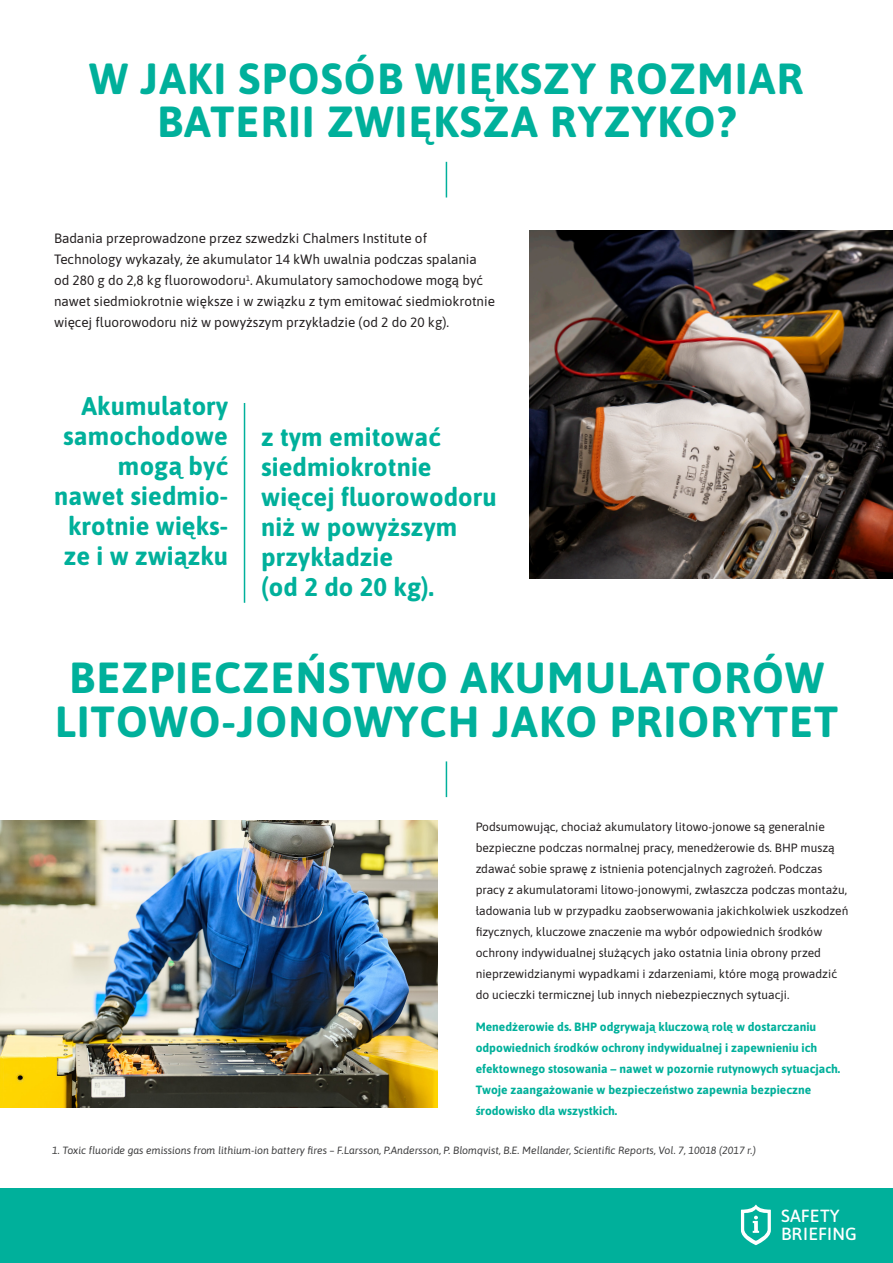
<style>
.page{position:relative;width:893px;height:1263px;background:#fff}
.page>*{position:absolute;margin:0;border:0;box-sizing:border-box;transform-origin:0 0}
.H1_Title_29_29{font:700 43.5px/43.5px "Asap";letter-spacing:.03em;color:#00b09b;text-align:center}
.Typographic_elements_20_22{font:700 25.5px/30px "Asap";letter-spacing:.005em;color:#00b09b;text-align:right}
.t1{font:17.55px/17.5px "Asap";letter-spacing:.01em;color:#fff}
.Content_Text_9_12{font:13.5px/21px "Asap";color:#231f20}
.Content_Text_9_12-2{font:12px/21px "Asap";color:#231f20}
.Content_Text_9_12-3{font:700 12px/21px "Asap";color:#00b09b}
.Absatzformat_1{font:italic 10.5px "Asap";color:#3e3e3f}
</style>
<div class="page">
<hr style="left:446px;top:162px;width:1px;height:35px;background:#00b09b">
<hr style="left:446px;top:761px;width:1px;height:36px;background:#00b09b">
<img style="left:529px;top:230px;width:364px;height:348px">
<img style="left:0;top:820px;width:437px;height:288px">
<hr style="left:244px;top:403px;width:1px;height:200px;background:#00b09b">
<div style="left:0;top:1188px;width:893px;height:75px;background:#00b09b"></div>
<svg style="left:741px;top:1205px;width:30px;height:40px"></svg>
<p class="H1_Title_29_29" style="left:90px;top:55px;width:715px">W JAKI SPOSÓB WIĘKSZY ROZMIAR<br>BATERII ZWIĘKSZA RYZYKO?</p>
<p class="Content_Text_9_12" style="left:54px;top:227px;width:442px">Badania przeprowadzone przez szwedzki Chalmers Institute of Technology wykazały, że akumulator 14 kWh uwalnia podczas spalania od 280 g do 2,8 kg fluorowodoru<sup>1</sup>. Akumulatory samochodowe mogą być nawet siedmiokrotnie większe i w związku z tym emitować siedmiokrotnie więcej fluorowodoru niż w powyższym przykładzie (od 2 do 20 kg).</p>
<p class="Typographic_elements_20_22" style="left:63px;top:390px;width:166px">Akumulatory samochodowe mogą być</p>
<p class="Typographic_elements_20_22" style="left:54px;top:480px;width:175px;text-align:center">nawet siedmio&shy;krotnie więks&shy;ze i w związku</p>
<p class="Typographic_elements_20_22" style="left:261px;top:421px;width:181px">z tym emitować</p>
<p class="Typographic_elements_20_22" style="left:261px;top:451px;width:237px;text-align:left">siedmiokrotnie więcej fluorowodoru niż w powyższym przykładzie</p>
<p class="Typographic_elements_20_22" style="left:261px;top:571px;width:174px">(od 2 do 20 kg).</p>
<p class="H1_Title_29_29" style="left:55px;top:654px;width:785px">BEZPIECZEŃSTWO AKUMULATORÓW<br>LITOWO-JONOWYCH JAKO PRIORYTET</p>
<p class="Content_Text_9_12-2" style="left:476px;top:816px;width:374px">Podsumowując, chociaż akumulatory litowo-jonowe są generalnie bezpieczne podczas normalnej pracy, menedżerowie ds. BHP muszą zdawać sobie sprawę z istnienia potencjalnych zagrożeń. Podczas pracy z akumulatorami litowo-jonowymi, zwłaszcza podczas montażu, ładowania lub w przypadku zaobserwowania jakichkolwiek uszkodzeń fizycznych, kluczowe znaczenie ma wybór odpowiednich środków ochrony indywidualnej służących jako ostatnia linia obrony przed nieprzewidzianymi wypadkami i zdarzeniami, które mogą prowadzić do ucieczki termicznej lub innych niebezpiecznych sytuacji.</p>
<p class="Content_Text_9_12-3" style="left:476px;top:1015px;width:366px">Menedżerowie ds. BHP odgrywają kluczową rolę w dostarczaniu odpowiednich środków ochrony indywidualnej i zapewnieniu ich efektownego stosowania – nawet w pozornie rutynowych sytuacjach.<br>Twoje zaangażowanie w bezpieczeństwo zapewnia bezpieczne środowisko dla wszystkich.</p>
<p class="Absatzformat_1" style="left:52px;top:1143px;width:705px">1. Toxic fluoride gas emissions from lithium-ion battery fires – F.Larsson, P.Andersson, P. Blomqvist, B.E. Mellander, Scientific Reports, Vol. 7, 10018 (2017 r.)</p>
<h3 class="t1" style="left:781px;top:1206px;width:77px">SAFETY<br>BRIEFING</h3>
</div>
